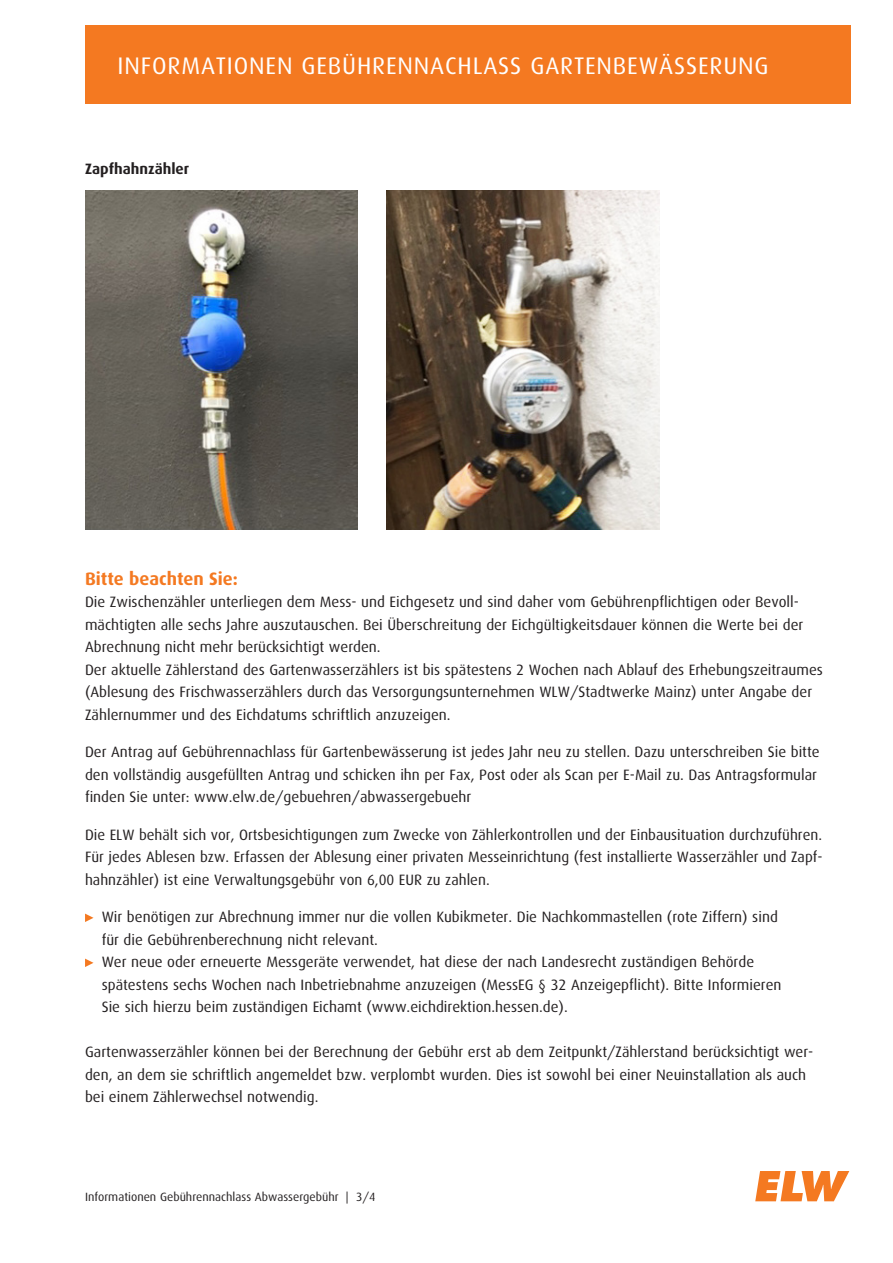
<style>
.page{position:relative;width:893px;height:1263px;background:#fff}
.page>*{position:absolute;margin:0;border:0;box-sizing:border-box;transform-origin:0 0}
.t1{font:24px "Dax";letter-spacing:.035em;color:#fff}
.Fließtext{font:700 18px "Dax";color:#f47921}
.Fließtext-2{font:15px/22.5px "Dax";color:#231f20}
.Fließtext-3{font:700 15px "Dax";color:#231f20}
.Fließtext-4{font:12px "Dax";color:#231f20}
</style>
<div class="page">
<img style="left:85px;top:190px;width:272px;height:340px">
<img style="left:387px;top:190px;width:272px;height:340px">
<svg style="left:755px;top:1171px;width:94px;height:30px"></svg>
<svg style="left:85px;top:913px;width:9px;height:9px"></svg>
<svg style="left:85px;top:958px;width:9px;height:9px"></svg>
<div style="left:85px;top:26px;width:765px;height:78px;background:#f47921"></div>
<p class="t1" style="left:118px;top:52px;width:652px">INFORMATIONEN GEBÜHRENNACHLASS GARTENBEWÄSSERUNG</p>
<p class="Fließtext-3" style="left:85px;top:160px;width:106px">Zapfhahnzähler</p>
<p class="Fließtext" style="left:85px;top:568px;width:154px">Bitte beachten Sie:</p>
<p class="Fließtext-2" style="left:85px;top:591px;width:720px">Die Zwischenzähler unterliegen dem Mess- und Eichgesetz und sind daher vom Gebührenpflichtigen oder Bevoll&shy;mächtigten alle sechs Jahre auszutauschen. Bei Überschreitung der Eichgültigkeitsdauer können die Werte bei der<br>Abrechnung nicht mehr berücksichtigt werden.</p>
<p class="Fließtext-2" style="left:85px;top:659px;width:739px">Der aktuelle Zählerstand des Gartenwasserzählers ist bis spätestens 2 Wochen nach Ablauf des Erhebungszeitraumes (Ablesung des Frischwasserzählers durch das Versorgungsunternehmen WLW/Stadtwerke Mainz) unter Angabe der<br>Zählernummer und des Eichdatums schriftlich anzuzeigen.</p>
<p class="Fließtext-2" style="left:85px;top:741px;width:736px">Der Antrag auf Gebührennachlass für Gartenbewässerung ist jedes Jahr neu zu stellen. Dazu unterschreiben Sie bitte den vollständig ausgefüllten Antrag und schicken ihn per Fax, Post oder als Scan per E-Mail zu. Das Antragsformular finden Sie unter: www.elw.de/gebuehren/abwassergebuehr</p>
<p class="Fließtext-2" style="left:85px;top:823px;width:739px;text-align:justify">Die ELW behält sich vor, Ortsbesichtigungen zum Zwecke von Zählerkontrollen und der Einbausituation durchzuführen.<br>Für jedes Ablesen bzw. Erfassen der Ablesung einer privaten Messeinrichtung (fest installierte Wasserzähler und Zapf&shy;hahnzähler) ist eine Verwaltungsgebühr von 6,00 EUR zu zahlen.</p>
<p class="Fließtext-2" style="left:102px;top:906px;width:678px">Wir benötigen zur Abrechnung immer nur die vollen Kubikmeter. Die Nachkommastellen (rote Ziffern) sind für die Gebührenberechnung nicht relevant.</p>
<p class="Fließtext-2" style="left:102px;top:951px;width:681px">Wer neue oder erneuerte Messgeräte verwendet, hat diese der nach Landesrecht zuständigen Behörde spätestens sechs Wochen nach Inbetriebnahme anzuzeigen (MessEG § 32 Anzeigepflicht). Bitte Informieren<br>Sie sich hierzu beim zuständigen Eichamt (www.eichdirektion.hessen.de).</p>
<p class="Fließtext-2" style="left:85px;top:1041px;width:730px">Gartenwasserzähler können bei der Berechnung der Gebühr erst ab dem Zeitpunkt/Zählerstand berücksichtigt wer&shy;den, an dem sie schriftlich angemeldet bzw. verplombt wurden. Dies ist sowohl bei einer Neuinstallation als auch bei einem Zählerwechsel notwendig.</p>
<p class="Fließtext-4" style="left:85px;top:1190px;width:292px">Informationen Gebührennachlass Abwassergebühr | 3/4</p>
</div>
